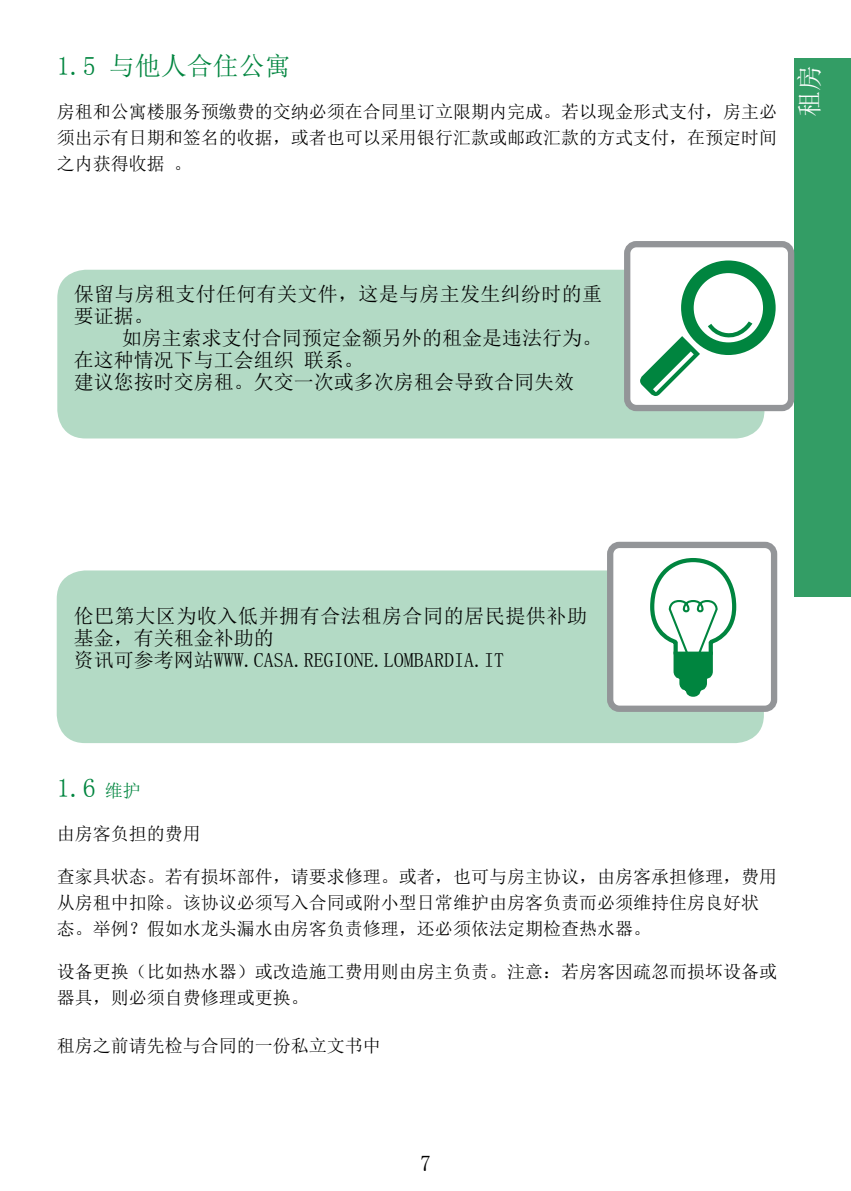
<style>
.page{position:relative;width:851px;height:1191px;background:#fff}
.page>*{position:absolute;margin:0;border:0;box-sizing:border-box;transform-origin:0 0}
.t1{font:26px "Sim Sun";color:#00853f}
.t2{font:26px "Sim Sun";color:#fff}
.t3{font:22px "Sim Sun";color:#000}
.t4{font:20px/22px "Sim Sun";color:#000}
.t5{font:18px/26px "Sim Sun";color:#000}
.s1{font-size:18px}
</style>
<div class="page">
<div style="left:794px;top:58px;width:56px;height:539px;background:#339d65"></div>
<div style="left:57px;top:270px;width:707px;height:168px;background:#b3dac5;border-radius:28px"></div>
<div style="left:627px;top:244px;width:164px;height:164px;background:#fff;border-radius:9px"></div>
<div style="left:624px;top:241px;width:170px;height:170px;border:6px solid #939598;border-radius:9px"></div>
<div style="left:681px;top:260px;width:94px;height:95px;border:13px solid #00853f;border-radius:50%"></div>
<svg style="left:640px;top:318px;width:114px;height:78px"></svg>
<div style="left:57px;top:570px;width:706px;height:173px;background:#b3dac5;border-radius:28px"></div>
<div style="left:610px;top:545px;width:164px;height:164px;background:#fff;border-radius:9px"></div>
<div style="left:607px;top:542px;width:170px;height:170px;border:6px solid #939598;border-radius:9px"></div>
<svg style="left:650px;top:558px;width:87px;height:139px"></svg>
<h1 class="t1" style="left:57px;top:53px;width:235px">1.5 与他人合住公寓</h1>
<p class="t5" style="left:57px;top:99px;width:721px;text-align:justify">房租和公寓楼服务预缴费的交纳必须在合同里订立限期内完成。若以现金形式支付，房主必须出示有日期和签名的收据，或者也可以采用银行汇款或邮政汇款的方式支付，在预定时间之内获得收据 。</p>
<h1 class="t2" style="left:796px;top:117px;width:53px;rotate:-90deg">租房</h1>
<p class="t4" style="left:74px;top:283px;width:530px">保留与房租支付任何有关文件，这是与房主发生纠纷时的重要证据。</p>
<p class="t4" style="left:74px;top:327px;width:530px;text-indent:48px">如房主索求支付合同预定金额另外的租金是违法行为。在这种情况下与工会组织 联系。<br>建议您按时交房租。欠交一次或多次房租会导致合同失效</p>
<p class="t4" style="left:74px;top:605px;width:514px">伦巴第大区为收入低并拥有合法租房合同的居民提供补助基金，有关租金补助的<br>资讯可参考网站WWW.CASA.REGIONE.LOMBARDIA.IT</p>
<h1 class="t1" style="left:57px;top:774px;width:85px">1.6 <span class="s1">维护</span></h1>
<p class="t5" style="left:57px;top:820px;width:145px">由房客负担的费用</p>
<p class="t5" style="left:57px;top:863px;width:722px">查家具状态。若有损坏部件，请要求修理。或者，也可与房主协议，由房客承担修理，费用从房租中扣除。该协议必须写入合同或附小型日常维护由房客负责而必须维持住房良好状态。举例？假如水龙头漏水由房客负责修理，还必须依法定期检查热水器。</p>
<p class="t5" style="left:57px;top:958px;width:722px">设备更换（比如热水器）或改造施工费用则由房主负责。注意：若房客因疏忽而损坏设备或器具，则必须自费修理或更换。</p>
<p class="t5" style="left:57px;top:1032px;width:326px">租房之前请先检与合同的一份私立文书中</p>
<p class="t3" style="left:420px;top:1151px;width:12px">7</p>
</div>
